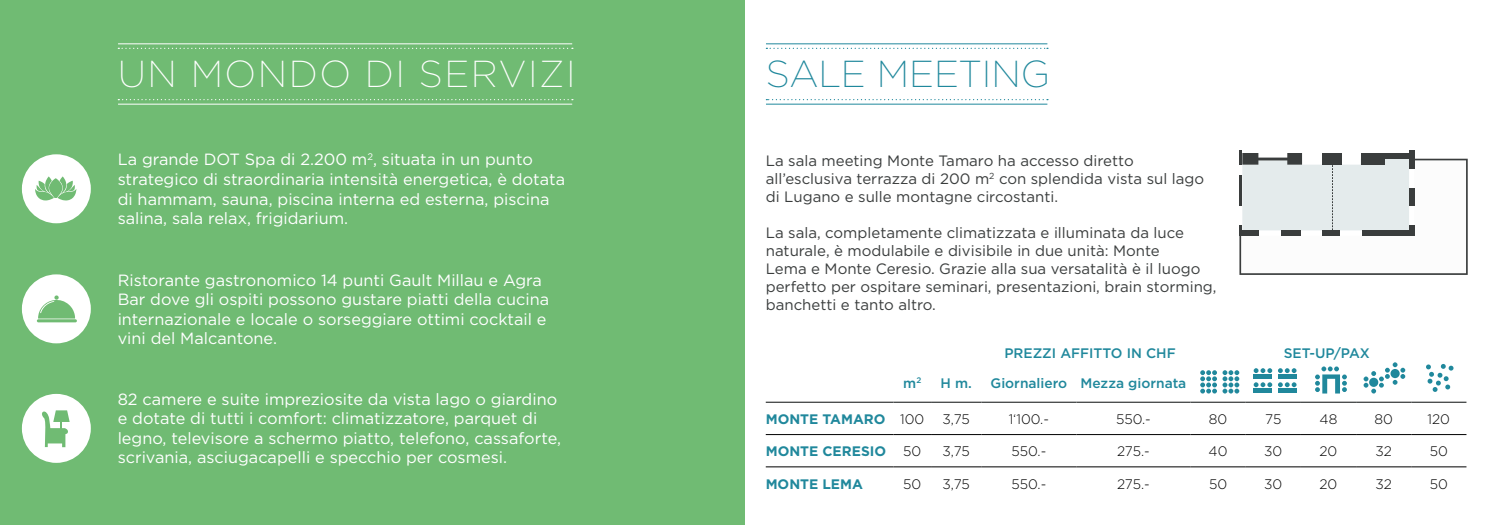
<style>
.page{position:relative;width:1489px;height:525px;background:#fff}
.page>*{position:absolute;margin:0;border:0;box-sizing:border-box;transform-origin:0 0}
.t1{font:200 37.5px "Gotham";letter-spacing:.04em;color:#fff}
.t2{font:200 37.5px "Gotham";color:#20889c}
.t3{font:16.25px/19.5px "Gotham";color:#fff}
.t4{font:15px/18px "Gotham";color:#3a3d3d}
.t5{font:300 13.75px "Gotham";color:#000}
.t6{font:500 13.75px "Gotham";color:#20889c}
.t7{font:700 13.75px "Gotham";color:#20889c}
.s1{font-weight:300;color:#000}
</style>
<div class="page">
<div style="left:0;top:0;width:744px;height:524px;background:#70bb73"></div>
<div style="left:22px;top:154px;width:69px;height:69px;background:#fff;border-radius:50%"></div>
<div style="left:22px;top:274px;width:69px;height:69px;background:#fff;border-radius:50%"></div>
<div style="left:22px;top:393px;width:69px;height:69px;background:#fff;border-radius:50%"></div>
<svg style="left:37px;top:295px;width:40px;height:27px"></svg>
<svg style="left:35px;top:176px;width:41px;height:24px"></svg>
<svg style="left:42px;top:410px;width:28px;height:37px"></svg>
<hr style="left:118px;top:43px;width:454px;height:1px;background:#fff">
<hr style="left:118px;top:104px;width:454px;height:1px;background:#fff">
<svg style="left:118px;top:48px;width:455px;height:1px"></svg>
<svg style="left:118px;top:99px;width:455px;height:1px"></svg>
<hr style="left:1239px;top:150px;width:3px;height:14px;background:#3a3d3d">
<div style="left:1408px;top:150px;width:5px;height:18px;background:#3a3d3d"></div>
<svg style="left:1239px;top:153px;width:228px;height:122px"></svg>
<svg style="left:1200px;top:370px;width:16px;height:23px"></svg>
<svg style="left:1222px;top:370px;width:17px;height:23px"></svg>
<hr style="left:1253px;top:374px;width:19px;height:4px;background:#20889c">
<div style="left:1253px;top:388px;width:19px;height:5px;background:#20889c"></div>
<svg style="left:1253px;top:368px;width:43px;height:5px"></svg>
<hr style="left:1277px;top:374px;width:19px;height:4px;background:#20889c">
<svg style="left:1253px;top:382px;width:43px;height:5px"></svg>
<div style="left:1277px;top:388px;width:19px;height:5px;background:#20889c"></div>
<svg style="left:1426px;top:364px;width:27px;height:27px"></svg>
<svg style="left:1315px;top:366px;width:31px;height:27px"></svg>
<svg style="left:1363px;top:362px;width:42px;height:31px"></svg>
<div style="left:1390px;top:369px;width:9px;height:9px;background:#20889c;border-radius:50%"></div>
<hr style="left:765px;top:401px;width:128px;height:1px;background:#3a3d3d">
<hr style="left:893px;top:401px;width:38px;height:1px;background:#3a3d3d">
<hr style="left:931px;top:401px;width:50px;height:1px;background:#3a3d3d">
<hr style="left:981px;top:401px;width:95px;height:1px;background:#3a3d3d">
<hr style="left:1076px;top:401px;width:114px;height:1px;background:#3a3d3d">
<hr style="left:1190px;top:401px;width:55px;height:1px;background:#3a3d3d">
<hr style="left:1245px;top:401px;width:55px;height:1px;background:#3a3d3d">
<hr style="left:1300px;top:401px;width:55px;height:1px;background:#3a3d3d">
<hr style="left:1355px;top:401px;width:56px;height:1px;background:#3a3d3d">
<hr style="left:1411px;top:401px;width:55px;height:1px;background:#3a3d3d">
<hr style="left:765px;top:434px;width:128px;height:1px;background:#000">
<hr style="left:893px;top:434px;width:38px;height:1px;background:#000">
<hr style="left:931px;top:434px;width:50px;height:1px;background:#000">
<hr style="left:981px;top:434px;width:95px;height:1px;background:#000">
<hr style="left:1076px;top:434px;width:114px;height:1px;background:#000">
<hr style="left:1190px;top:434px;width:55px;height:1px;background:#000">
<hr style="left:1245px;top:434px;width:55px;height:1px;background:#000">
<hr style="left:1300px;top:434px;width:55px;height:1px;background:#000">
<hr style="left:1355px;top:434px;width:56px;height:1px;background:#000">
<hr style="left:1411px;top:434px;width:55px;height:1px;background:#000">
<hr style="left:765px;top:466px;width:128px;height:1px;background:#000">
<hr style="left:893px;top:466px;width:38px;height:1px;background:#000">
<hr style="left:931px;top:466px;width:50px;height:1px;background:#000">
<hr style="left:981px;top:466px;width:95px;height:1px;background:#000">
<hr style="left:1076px;top:466px;width:114px;height:1px;background:#000">
<hr style="left:1190px;top:466px;width:55px;height:1px;background:#000">
<hr style="left:1245px;top:466px;width:55px;height:1px;background:#000">
<hr style="left:1300px;top:466px;width:55px;height:1px;background:#000">
<hr style="left:1355px;top:466px;width:56px;height:1px;background:#000">
<hr style="left:1411px;top:466px;width:55px;height:1px;background:#000">
<hr style="left:766px;top:43px;width:281px;height:1px;background:#20889c">
<hr style="left:766px;top:104px;width:281px;height:1px;background:#20889c">
<svg style="left:766px;top:48px;width:281px;height:1px"></svg>
<svg style="left:766px;top:99px;width:281px;height:1px"></svg>
<h1 class="t1" style="left:118px;top:50px;width:459px">UN MONDO DI SERVIZI</h1>
<p class="t3" style="left:118px;top:149px;width:449px">La grande DOT Spa di 2.200 m<sup>2</sup>, situata in un punto strategico di straordinaria intensità energetica, è dotata di hammam, sauna, piscina interna ed esterna, piscina salina, sala relax, frigidarium.</p>
<p class="t3" style="left:118px;top:269px;width:433px">Ristorante gastronomico 14 punti Gault Millau e Agra Bar dove gli ospiti possono gustare piatti della cucina internazionale e locale o sorseggiare ottimi cocktail e vini del Malcantone.</p>
<p class="t3" style="left:118px;top:388px;width:445px">82 camere e suite impreziosite da vista lago o giardino e dotate di tutti i comfort: climatizzatore, parquet di legno, televisore a schermo piatto, telefono, cassaforte, scrivania, asciugacapelli e specchio per cosmesi.</p>
<h1 class="t2" style="left:765px;top:50px;width:286px">SALE MEETING</h1>
<p class="t4" style="left:765px;top:151px;width:440px">La sala meeting Monte Tamaro ha accesso diretto all’esclusiva terrazza di 200 m<sup>2</sup> con splendida vista sul lago di Lugano e sulle montagne circostanti.</p>
<p class="t4" style="left:765px;top:223px;width:452px">La sala, completamente climatizzata e illuminata da luce naturale, è modulabile e divisibile in due unità: Monte<br>Lema e Monte Ceresio. Grazie alla sua versatalità è il luogo perfetto per ospitare seminari, presentazioni, brain storming, banchetti e tanto altro.</p>
<p class="t6" style="left:1004px;top:343px;width:173px">PREZZI AFFITTO IN CHF</p>
<p class="t6" style="left:1283px;top:343px;width:88px">SET-UP/PAX</p>
<p class="t6" style="left:903px;top:373px;width:19px">m<sup>2</sup></p>
<p class="t6" style="left:940px;top:373px;width:33px">H m.</p>
<p class="t6" style="left:990px;top:373px;width:197px">Giornaliero Mezza giornata</p>
<p class="t7" style="left:765px;top:409px;width:160px">MONTE TAMARO <span class="s1">100</span></p>
<p class="t5" style="left:942px;top:410px;width:29px">3,75</p>
<p class="t5" style="left:1008px;top:410px;width:42px">1‘100.-</p>
<p class="t5" style="left:1115px;top:410px;width:36px">550.-</p>
<p class="t5" style="left:1208px;top:410px;width:20px">80</p>
<p class="t5" style="left:1265px;top:410px;width:18px">75</p>
<p class="t5" style="left:1319px;top:410px;width:19px">48</p>
<p class="t5" style="left:1374px;top:410px;width:20px">80</p>
<p class="t5" style="left:1427px;top:410px;width:24px">120</p>
<p class="t7" style="left:765px;top:442px;width:157px">MONTE CERESIO <span class="s1">50</span></p>
<p class="t5" style="left:942px;top:442px;width:29px">3,75</p>
<p class="t5" style="left:1011px;top:442px;width:36px">550.-</p>
<p class="t5" style="left:1116px;top:442px;width:34px">275.-</p>
<p class="t5" style="left:1208px;top:442px;width:20px">40</p>
<p class="t5" style="left:1264px;top:442px;width:20px">30</p>
<p class="t5" style="left:1319px;top:442px;width:19px">20</p>
<p class="t5" style="left:1375px;top:442px;width:18px">32</p>
<p class="t5" style="left:1429px;top:442px;width:20px">50</p>
<p class="t7" style="left:765px;top:474px;width:99px">MONTE LEMA</p>
<p class="t5" style="left:903px;top:474px;width:20px">50</p>
<p class="t5" style="left:942px;top:474px;width:29px">3,75</p>
<p class="t5" style="left:1011px;top:474px;width:36px">550.-</p>
<p class="t5" style="left:1116px;top:474px;width:34px">275.-</p>
<p class="t5" style="left:1208px;top:474px;width:20px">50</p>
<p class="t5" style="left:1263px;top:474px;width:20px">30</p>
<p class="t5" style="left:1319px;top:474px;width:19px">20</p>
<p class="t5" style="left:1375px;top:474px;width:18px">32</p>
<p class="t5" style="left:1429px;top:474px;width:20px">50</p>
</div>
